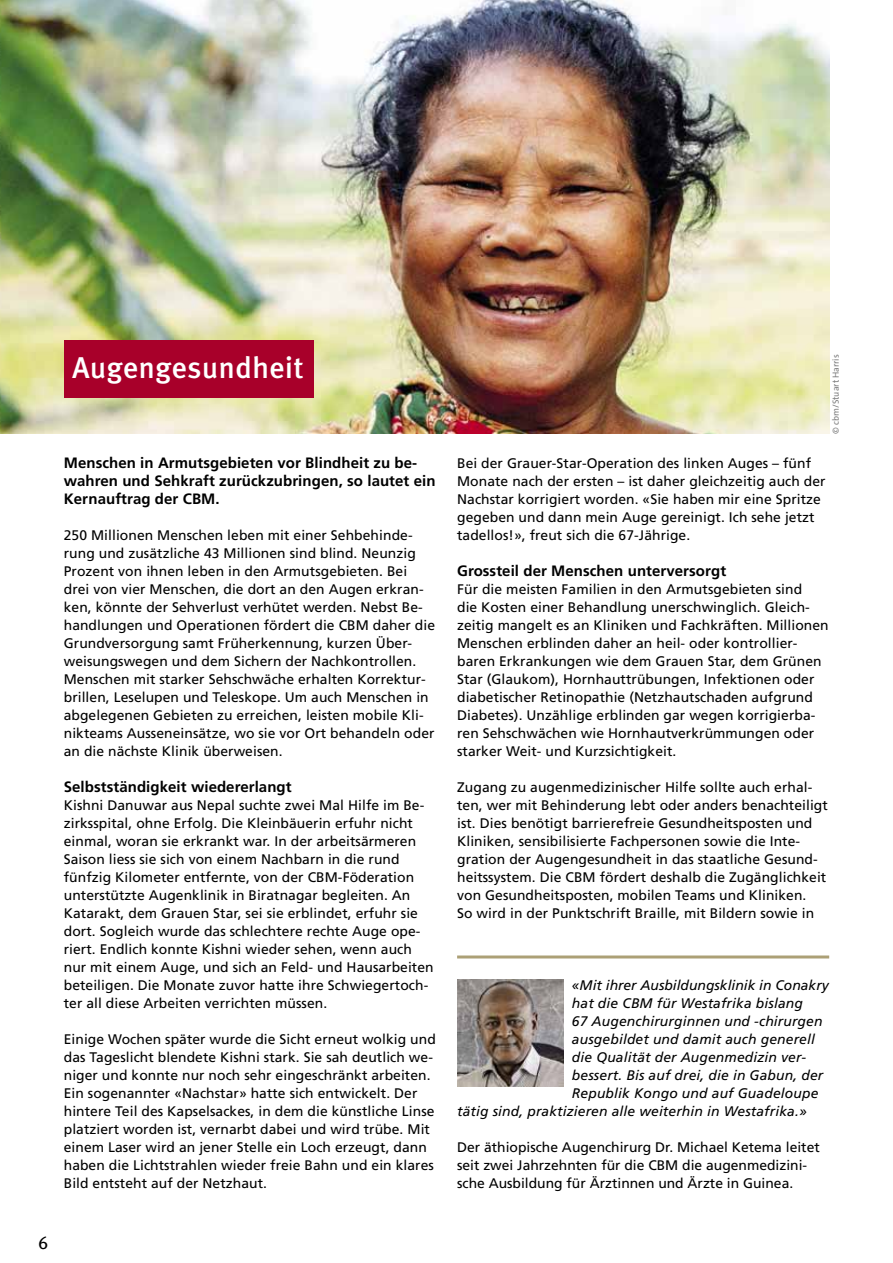
<style>
.page{position:relative;width:893px;height:1263px;background:#fff}
.page>*{position:absolute;margin:0;border:0;box-sizing:border-box;transform-origin:0 0}
.t1{font:500 30px "Meta Pro";color:#fff}
.t2{font:18px "Meta Pro";color:#000}
.fliessbold{font:700 15px/18px "Frutiger LT Com";letter-spacing:.005em;color:#000}
.fliesstext{font:13.8px/18px "Frutiger LT Com";letter-spacing:.005em;color:#000}
.fliesstext-2{font:italic 13.8px "Frutiger LT Com";letter-spacing:.01em;color:#000}
.t3{font:9px "The Sans Plain";color:#7c7c7c}
</style>
<div class="page">
<img style="left:0;top:0;width:829px;height:433px">
<div style="left:64px;top:340px;width:249px;height:58px;background:#a8002a"></div>
<hr style="left:457px;top:955px;width:372px;height:3px;background:#aca076">
<img style="left:457px;top:980px;width:106px;height:106px">
<p class="t1" style="left:72px;top:349px;width:233px">Augengesundheit</p>
<p class="fliessbold" style="left:64px;top:454px;width:373px">Menschen in Armutsgebieten vor Blindheit zu be&shy;wahren und Sehkraft zurückzubringen, so lautet ein<br>Kernauftrag der CBM.</p>
<p class="fliesstext" style="left:64px;top:526px;width:373px">250 Millionen Menschen leben mit einer Sehbehinde&shy;rung und zusätzliche 43 Millionen sind blind. Neunzig Prozent von ihnen leben in den Armutsgebieten. Bei drei von vier Menschen, die dort an den Augen erkran&shy;ken, könnte der Sehverlust verhütet werden. Nebst Be&shy;handlungen und Operationen fördert die CBM daher die Grundversorgung samt Früherkennung, kurzen Über&shy;weisungswegen und dem Sichern der Nachkontrollen.<br>Menschen mit starker Sehschwäche erhalten Korrektur&shy;brillen, Leselupen und Teleskope. Um auch Menschen in abgelegenen Gebieten zu erreichen, leisten mobile Kli&shy;nikteams Ausseneinsätze, wo sie vor Ort behandeln oder an die nächste Klinik überweisen.</p>
<p class="fliessbold" style="left:64px;top:778px;width:229px">Selbstständigkeit wiedererlangt</p>
<p class="fliesstext" style="left:64px;top:796px;width:371px">Kishni Danuwar aus Nepal suchte zwei Mal Hilfe im Be&shy;zirksspital, ohne Erfolg. Die Kleinbäuerin erfuhr nicht einmal, woran sie erkrankt war. In der arbeitsärmeren Saison liess sie sich von einem Nachbarn in die rund fünfzig Kilometer entfernte, von der CBM-Föderation unterstützte Augenklinik in Biratnagar begleiten. An Katarakt, dem Grauen Star, sei sie erblindet, erfuhr sie dort. Sogleich wurde das schlechtere rechte Auge ope&shy;riert. Endlich konnte Kishni wieder sehen, wenn auch nur mit einem Auge, und sich an Feld- und Hausarbeiten beteiligen. Die Monate zuvor hatte ihre Schwiegertoch&shy;ter all diese Arbeiten verrichten müssen.</p>
<p class="fliesstext" style="left:64px;top:1030px;width:374px">Einige Wochen später wurde die Sicht erneut wolkig und das Tageslicht blendete Kishni stark. Sie sah deutlich we&shy;niger und konnte nur noch sehr eingeschränkt arbeiten.<br>Ein sogenannter «Nachstar» hatte sich entwickelt. Der hintere Teil des Kapselsackes, in dem die künstliche Linse platziert worden ist, vernarbt dabei und wird trübe. Mit einem Laser wird an jener Stelle ein Loch erzeugt, dann haben die Lichtstrahlen wieder freie Bahn und ein klares Bild entsteht auf der Netzhaut.</p>
<h2 class="t2" style="left:38px;top:1231px;width:12px">6</h2>
<p class="t3" style="left:828px;top:434px;width:81px;rotate:-90deg">© cbm/Stuart Harris</p>
<p class="fliesstext" style="left:457px;top:454px;width:370px">Bei der Grauer-Star-Operation des linken Auges – fünf Monate nach der ersten – ist daher gleichzeitig auch der Nachstar korrigiert worden. «Sie haben mir eine Spritze gegeben und dann mein Auge gereinigt. Ich sehe jetzt tadellos!», freut sich die 67-Jährige.</p>
<p class="fliessbold" style="left:457px;top:562px;width:271px">Grossteil der Menschen unterversorgt</p>
<p class="fliesstext" style="left:457px;top:580px;width:373px">Für die meisten Familien in den Armutsgebieten sind<br>die Kosten einer Behandlung unerschwinglich. Gleich&shy;zeitig mangelt es an Kliniken und Fachkräften. Millionen Menschen erblinden daher an heil- oder kontrollier&shy;baren Erkrankungen wie dem Grauen Star, dem Grünen Star (Glaukom), Hornhauttrübungen, Infektionen oder diabetischer Retinopathie (Netzhautschaden aufgrund Diabetes). Unzählige erblinden gar wegen korrigierba&shy;ren Sehschwächen wie Hornhautverkrümmungen oder starker Weit- und Kurzsichtigkeit.</p>
<p class="fliesstext" style="left:457px;top:778px;width:372px">Zugang zu augenmedizinischer Hilfe sollte auch erhal&shy;ten, wer mit Behinderung lebt oder anders benachteiligt ist. Dies benötigt barrierefreie Gesundheitsposten und Kliniken, sensibilisierte Fachpersonen sowie die Inte&shy;gration der Augengesundheit in das staatliche Gesund&shy;heitssystem. Die CBM fördert deshalb die Zugänglichkeit von Gesundheitsposten, mobilen Teams und Kliniken.<br>So wird in der Punktschrift Braille, mit Bildern sowie in</p>
<p class="fliesstext-2" style="left:572px;top:977px;width:258px">«Mit ihrer Ausbildungsklinik in Conakry</p>
<p class="fliesstext-2" style="left:572px;top:995px;width:233px">hat die CBM für Westafrika bislang</p>
<p class="fliesstext-2" style="left:572px;top:1013px;width:252px">67 Augenchirurginnen und -chirurgen</p>
<p class="fliesstext-2" style="left:572px;top:1031px;width:244px">ausgebildet und damit auch generell</p>
<p class="fliesstext-2" style="left:572px;top:1049px;width:236px">die Qualität der Augenmedizin ver-</p>
<p class="fliesstext-2" style="left:572px;top:1067px;width:253px">bessert. Bis auf drei, die in Gabun, der</p>
<p class="fliesstext-2" style="left:572px;top:1085px;width:248px">Republik Kongo und auf Guadeloupe</p>
<p class="fliesstext-2" style="left:457px;top:1103px;width:351px">tätig sind, praktizieren alle weiterhin in Westafrika.»</p>
<p class="fliesstext" style="left:457px;top:1138px;width:364px">Der äthiopische Augenchirurg Dr. Michael Ketema leitet seit zwei Jahrzehnten für die CBM die augenmedizini&shy;sche Ausbildung für Ärztinnen und Ärzte in Guinea.</p>
</div>
